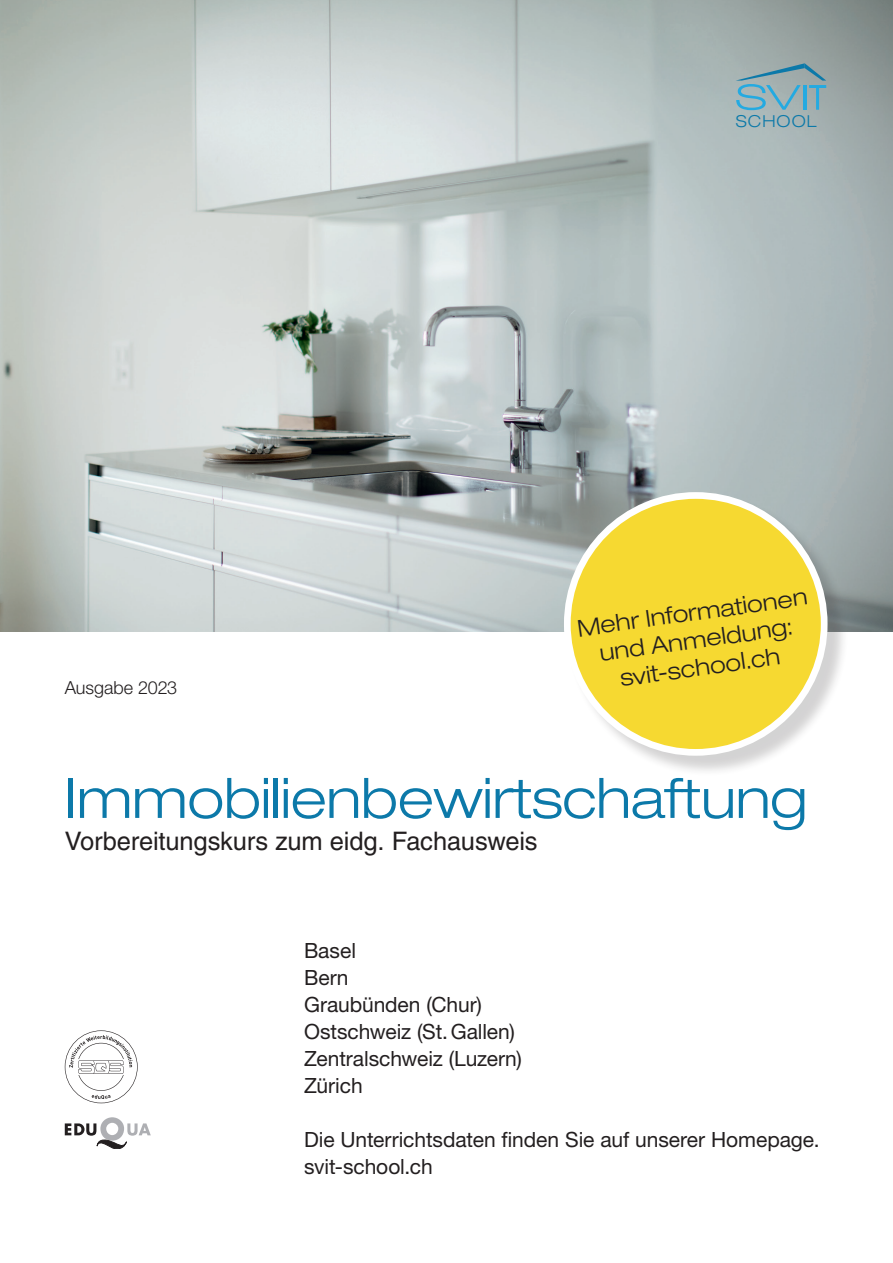
<style>
.page{position:relative;width:893px;height:1263px;background:#fff}
.page>*{position:absolute;margin:0;border:0;box-sizing:border-box;transform-origin:0 0}
.t1{font:300 expanded 55.5px "Helvetica Neue LT Std";letter-spacing:-.005em;color:#0c79a9}
.t2{font:25.5px "Helvetica LT Std";letter-spacing:-.005em;color:#231f20}
.t3{font:300 expanded 23.4px/27.6px "Helvetica Neue LT Std";color:#231f20;text-align:center}
.t4{font:21px/27px "Helvetica Neue LT Std";letter-spacing:-.005em;color:#231f20}
.t5{font:300 18px "Helvetica Neue LT Std";letter-spacing:-.005em;color:#231f20}
.t6{font:300 expanded 16.5px "Helvetica Neue LT Std";letter-spacing:.065em;color:#0c79a9}
</style>
<div class="page">
<img style="left:0;top:0;width:893px;height:631px">
<div style="left:567px;top:495px;width:281px;height:281px;background:#231f20;opacity:.2"></div>
<div style="left:567px;top:495px;width:257px;height:257px;background:#f6d931;border-radius:50%"></div>
<div style="left:564px;top:492px;width:263px;height:264px;border:7px solid #fff;border-radius:50%"></div>
<svg style="left:65px;top:1030px;width:73px;height:73px"></svg>
<svg style="left:65px;top:1117px;width:86px;height:32px"></svg>
<svg style="left:736px;top:63px;width:90px;height:47px"></svg>
<p class="t5" style="left:65px;top:677px;width:114px">Ausgabe 2023</p>
<p class="t6" style="left:736px;top:111px;width:82px">SCHOOL</p>
<p class="t3" style="left:576px;top:614px;width:233px;rotate:-8deg">Mehr Informationen und Anmeldung: svit-school.ch</p>
<h1 class="t1" style="left:65px;top:765px;width:744px">Immobilienbewirtschaftung</h1>
<p class="t2" style="left:65px;top:826px;width:474px">Vorbereitungskurs zum eidg. Fachausweis</p>
<p class="t4" style="left:304px;top:936px;width:219px">Basel<br>Bern<br>Graubünden (Chur)<br>Ostschweiz (St.Gallen)<br>Zentralschweiz (Luzern)<br>Zürich</p>
<p class="t4" style="left:304px;top:1125px;width:517px">Die Unterrichtsdaten finden Sie auf unserer Homepage. svit-school.ch</p>
</div>
